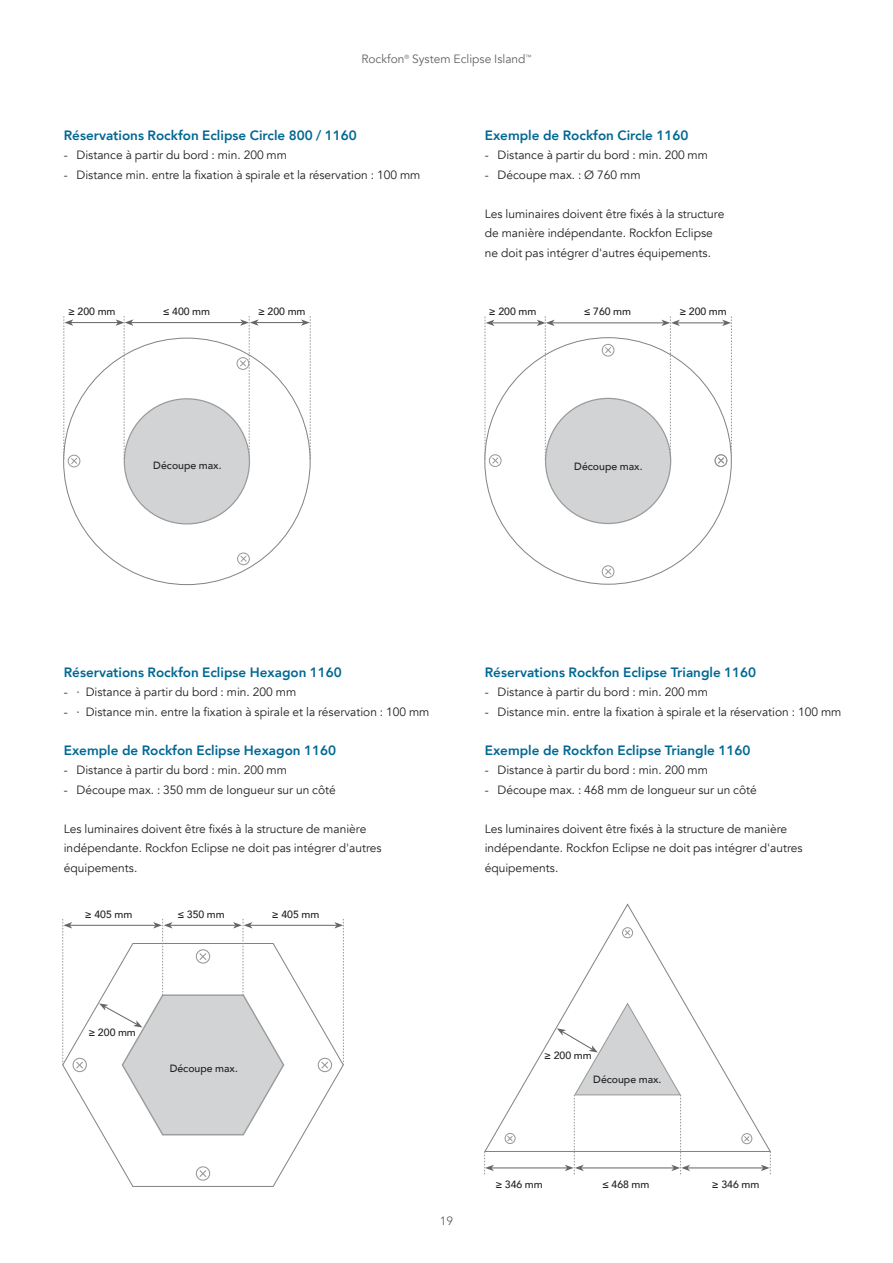
<style>
.page{position:relative;width:893px;height:1263px;background:#fff}
.page>*{position:absolute;margin:0;border:0;box-sizing:border-box;transform-origin:0 0}
.t1{font:800 13.5px "Avenir";color:#006893}
.t2{font:12px/19.5px "Avenir";color:#231f20}
.t3{font:12px "Avenir";color:#636466}
.t4{font:500 10.5px "Avenir";color:#231f20}
</style>
<div class="page">
<svg style="left:604px;top:346px;width:8px;height:7px"></svg>
<div style="left:602px;top:344px;width:12px;height:13px;border:1px solid #949698;border-radius:50%"></div>
<svg style="left:604px;top:567px;width:8px;height:9px"></svg>
<div style="left:602px;top:565px;width:12px;height:13px;border:1px solid #949698;border-radius:50%"></div>
<div style="left:545px;top:398px;width:126px;height:126px;background:#d1d3d4;border-radius:50%"></div>
<div style="left:489px;top:454px;width:13px;height:13px;border:1px solid #949698;border-radius:50%"></div>
<div style="left:715px;top:454px;width:12px;height:13px;border:1px solid #949698;border-radius:50%"></div>
<svg style="left:65px;top:963px;width:276px;height:224px"></svg>
<svg style="left:198px;top:1169px;width:9px;height:9px"></svg>
<div style="left:196px;top:1166px;width:14px;height:15px;border:1px solid #949698;border-radius:50%"></div>
<div style="left:73px;top:1058px;width:14px;height:14px;border:1px solid #949698;border-radius:50%"></div>
<div style="left:318px;top:1058px;width:14px;height:14px;border:1px solid #949698;border-radius:50%"></div>
<svg style="left:484px;top:903px;width:287px;height:249px"></svg>
<hr style="left:677px;top:323px;width:48px;height:1px;background:#636466">
<hr style="left:492px;top:323px;width:47px;height:1px;background:#636466">
<hr style="left:552px;top:323px;width:112px;height:1px;background:#636466">
<svg style="left:717px;top:316px;width:15px;height:149px"></svg>
<svg style="left:485px;top:317px;width:14px;height:148px"></svg>
<svg style="left:537px;top:316px;width:18px;height:143px"></svg>
<hr style="left:256px;top:322px;width:47px;height:1px;background:#636466">
<hr style="left:71px;top:322px;width:47px;height:1px;background:#636466">
<hr style="left:131px;top:322px;width:112px;height:1px;background:#636466">
<svg style="left:301px;top:316px;width:10px;height:143px"></svg>
<svg style="left:116px;top:316px;width:17px;height:137px"></svg>
<hr style="left:491px;top:1168px;width:76px;height:1px;background:#636466">
<hr style="left:688px;top:1168px;width:75px;height:1px;background:#636466">
<svg style="left:484px;top:1152px;width:10px;height:22px"></svg>
<svg style="left:761px;top:1152px;width:10px;height:22px"></svg>
<hr style="left:250px;top:925px;width:87px;height:1px;background:#636466">
<hr style="left:70px;top:925px;width:86px;height:1px;background:#636466">
<svg style="left:320px;top:919px;width:24px;height:151px"></svg>
<svg style="left:62px;top:919px;width:22px;height:151px"></svg>
<svg style="left:661px;top:316px;width:19px;height:143px"></svg>
<svg style="left:99px;top:919px;width:186px;height:218px"></svg>
<svg style="left:557px;top:1001px;width:133px;height:173px"></svg>
<svg style="left:239px;top:316px;width:20px;height:137px"></svg>
<div style="left:237px;top:357px;width:12px;height:13px;border:1px solid #949698;border-radius:50%"></div>
<svg style="left:239px;top:555px;width:9px;height:8px"></svg>
<div style="left:237px;top:552px;width:13px;height:13px;border:1px solid #949698;border-radius:50%"></div>
<div style="left:124px;top:398px;width:126px;height:126px;background:#d1d3d4;border-radius:50%"></div>
<svg style="left:64px;top:316px;width:14px;height:149px"></svg>
<div style="left:68px;top:455px;width:12px;height:12px;border:1px solid #949698;border-radius:50%"></div>
<p class="t3" style="left:361px;top:52px;width:172px">Rockfon<sup>®</sup> System Eclipse Island<sup>™</sup></p>
<p class="t1" style="left:64px;top:125px;width:295px">Réservations Rockfon Eclipse Circle 800 / 1160</p>
<p class="t2" style="left:64px;top:146px;width:225px">- Distance à partir du bord : min. 200 mm</p>
<p class="t2" style="left:64px;top:165px;width:358px">- Distance min. entre la fixation à spirale et la réservation : 100 mm</p>
<p class="t1" style="left:485px;top:125px;width:205px">Exemple de Rockfon Circle 1160</p>
<p class="t2" style="left:485px;top:146px;width:225px">- Distance à partir du bord : min. 200 mm</p>
<p class="t2" style="left:485px;top:165px;width:157px">- Découpe max. : Ø 760 mm</p>
<p class="t2" style="left:485px;top:204px;width:241px">Les luminaires doivent être fixés à la structure de manière indépendante. Rockfon Eclipse ne doit pas intégrer d'autres équipements.</p>
<p class="t4" style="left:68px;top:302px;width:49px">≥ 200 mm</p>
<p class="t4" style="left:163px;top:302px;width:49px">≤ 400 mm</p>
<p class="t4" style="left:258px;top:302px;width:49px">≥ 200 mm</p>
<p class="t4" style="left:489px;top:302px;width:49px">≥ 200 mm</p>
<p class="t4" style="left:584px;top:302px;width:49px">≤ 760 mm</p>
<p class="t4" style="left:679px;top:302px;width:49px">≥ 200 mm</p>
<p class="t4" style="left:153px;top:457px;width:70px">Découpe max.</p>
<p class="t4" style="left:574px;top:457px;width:70px">Découpe max.</p>
<p class="t1" style="left:64px;top:662px;width:280px">Réservations Rockfon Eclipse Hexagon 1160</p>
<p class="t2" style="left:64px;top:683px;width:234px">- · Distance à partir du bord : min. 200 mm</p>
<p class="t2" style="left:64px;top:702px;width:367px">- · Distance min. entre la fixation à spirale et la réservation : 100 mm</p>
<p class="t1" style="left:64px;top:740px;width:274px">Exemple de Rockfon Eclipse Hexagon 1160</p>
<p class="t2" style="left:64px;top:761px;width:225px">- Distance à partir du bord : min. 200 mm</p>
<p class="t2" style="left:64px;top:780px;width:274px">- Découpe max. : 350 mm de longueur sur un côté</p>
<p class="t2" style="left:64px;top:819px;width:319px">Les luminaires doivent être fixés à la structure de manière indépendante. Rockfon Eclipse ne doit pas intégrer d'autres équipements.</p>
<p class="t4" style="left:85px;top:905px;width:49px">≥ 405 mm</p>
<p class="t4" style="left:177px;top:905px;width:49px">≤ 350 mm</p>
<p class="t4" style="left:272px;top:905px;width:49px">≥ 405 mm</p>
<p class="t1" style="left:485px;top:662px;width:273px">Réservations Rockfon Eclipse Triangle 1160</p>
<p class="t2" style="left:485px;top:683px;width:225px">- Distance à partir du bord : min. 200 mm</p>
<p class="t2" style="left:485px;top:702px;width:358px">- Distance min. entre la fixation à spirale et la réservation : 100 mm</p>
<p class="t1" style="left:485px;top:740px;width:267px">Exemple de Rockfon Eclipse Triangle 1160</p>
<p class="t2" style="left:485px;top:761px;width:225px">- Distance à partir du bord : min. 200 mm</p>
<p class="t2" style="left:485px;top:780px;width:274px">- Découpe max. : 468 mm de longueur sur un côté</p>
<p class="t2" style="left:485px;top:819px;width:319px">Les luminaires doivent être fixés à la structure de manière indépendante. Rockfon Eclipse ne doit pas intégrer d'autres équipements.</p>
<p class="t4" style="left:88px;top:1023px;width:49px">≥ 200 mm</p>
<p class="t4" style="left:170px;top:1059px;width:70px">Découpe max.</p>
<p class="t3" style="left:440px;top:1213px;width:15px">19</p>
<p class="t4" style="left:544px;top:1046px;width:49px">≥ 200 mm</p>
<p class="t4" style="left:593px;top:1070px;width:70px">Découpe max.</p>
<p class="t4" style="left:495px;top:1175px;width:49px">≥ 346 mm</p>
<p class="t4" style="left:602px;top:1175px;width:49px">≤ 468 mm</p>
<p class="t4" style="left:712px;top:1175px;width:49px">≥ 346 mm</p>
</div>
